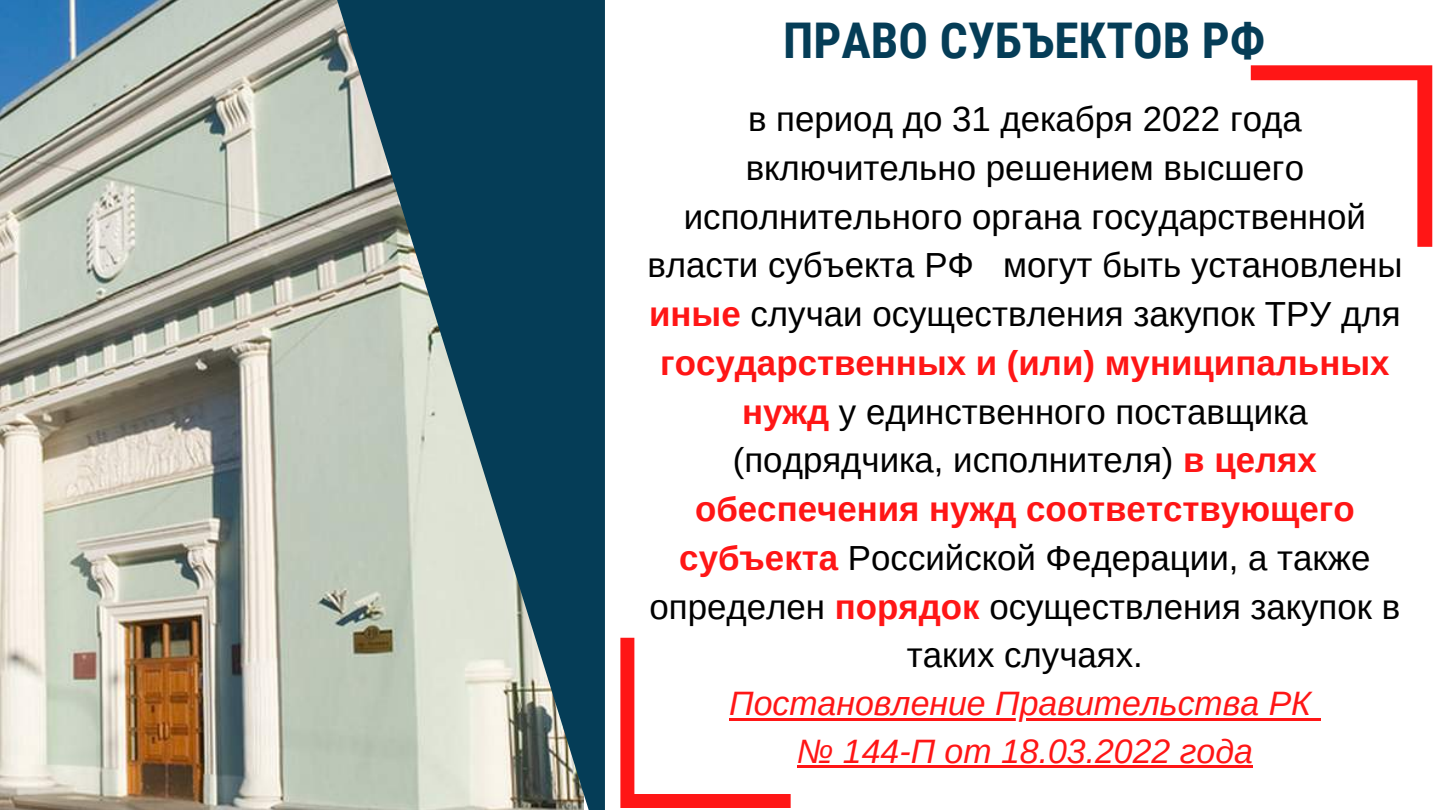
<style>
.page{position:relative;width:1440px;height:810px;background:#fff}
.page>*{position:absolute;margin:0;border:0;box-sizing:border-box;transform-origin:0 0}
.t1{font:700 49.3px "Roboto Condensed";color:#053d57}
.t2{font:34.9px/48.8px "Arimo";color:#000;text-align:center}
.t3{font:italic 33.8px/47.2px "Arimo";color:#ff1616;text-align:center}
.s1{font-weight:700;color:#ff1616}
</style>
<div class="page">
<hr style="left:729px;top:718px;width:582px;height:3px;background:#ff1616">
<svg style="left:1311px;top:718px;width:10px;height:3px"></svg>
<hr style="left:797px;top:765px;width:456px;height:3px;background:#ff1616">
<svg style="left:1251px;top:65px;width:181px;height:182px"></svg>
<img style="left:0;top:0;width:321px;height:810px">
<svg style="left:321px;top:0;width:284px;height:810px;background:#638288"></svg>
<svg style="left:620px;top:638px;width:171px;height:170px"></svg>
<h1 class="t1" style="left:783px;top:12px;width:484px">ПРАВО СУБЪЕКТОВ РФ</h1>
<p class="t2" style="left:647px;top:95px;width:757px">в период до 31 декабря 2022 года включительно решением высшего исполнительного органа государственной власти субъекта РФ могут быть установлены <span class="s1">иные</span> случаи осуществления закупок ТРУ для <span class="s1">государственных и (или) муниципальных нужд</span> у единственного поставщика (подрядчика, исполнителя) <span class="s1">в целях обеспечения нужд соответствующего субъекта</span> Российской Федерации, а также определен <span class="s1">порядок</span> осуществления закупок в таких случаях.</p>
<p class="t3" style="left:729px;top:680px;width:584px">Постановление Правительства РК № 144-П от 18.03.2022 года</p>
</div>
